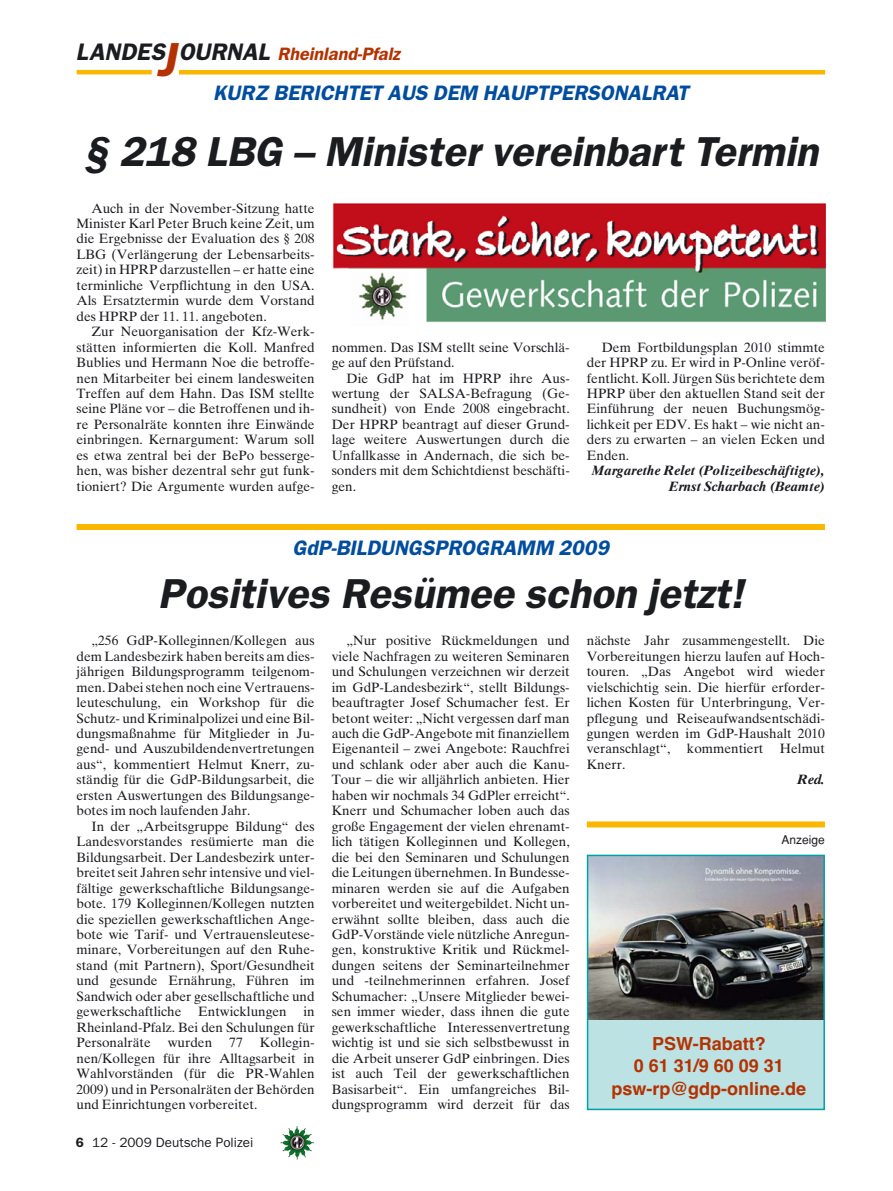
<style>
.page{position:relative;width:893px;height:1191px;background:#fff}
.page>*{position:absolute;margin:0;border:0;box-sizing:border-box;transform-origin:0 0}
.t1{font:italic 600 42px "Franklin Gothic";color:#1b1c20}
.t2{font:italic 600 21px "Franklin Gothic";color:#004d9f}
.t3{font:700 18px/22.5px "Helvetica";color:#b43200;text-align:center}
.t4{font:italic 600 18px "Franklin Gothic";color:#b43200}
.t5{font:13.5px/15.5px "Times Ten";color:#1b1c20;text-align:justify}
.t6{font:italic 700 13.5px/15.5px "Times Ten";color:#1b1c20;text-align:right}
.t7{font:13.5px "Franklin Gothic";color:#1b1c20}
.t8{font:12px "Helvetica";color:#1b1c20}
.s1{font-size:24px;color:#1b1c20}
.s2{font-size:48px}
.s3{font-weight:600}
</style>
<div class="page">
<img style="left:282px;top:1127px;width:32px;height:32px">
<hr style="left:77px;top:70px;width:75px;height:4px;background:#f9b700">
<hr style="left:179px;top:70px;width:646px;height:4px;background:#f9b700">
<img style="left:333px;top:203px;width:492px;height:120px">
<div style="left:588px;top:856px;width:235px;height:252px;background:#bce2e4"></div>
<img style="left:590px;top:857px;width:232px;height:162px">
<div style="left:587px;top:854px;width:238px;height:256px;border:2px solid #00a0a7"></div>
<div style="left:587px;top:821px;width:238px;height:6px;background:#f9b700"></div>
<div style="left:77px;top:524px;width:748px;height:6px;background:#f9b700"></div>
<h3 class="t4" style="left:76px;top:48px;width:329px"><span class="s1">LANDES</span><span class="s2">J</span><span class="s1">OURNAL</span> Rheinland-Pfalz</h3>
<h2 class="t2" style="left:213px;top:86px;width:480px">KURZ BERICHTET AUS DEM HAUPTPERSONALRAT</h2>
<h1 class="t1" style="left:83px;top:137px;width:743px">§ 218 LBG – Minister vereinbart Termin</h1>
<p class="t5" style="left:77px;top:201px;width:240px;text-indent:15px">Auch in der November-Sitzung hatte Minister Karl Peter Bruch keine Zeit, um die Ergebnisse der Evaluation des § 208<br>LBG (Verlängerung der Lebensarbeits&shy;zeit) in HPRP darzustellen – er hatte eine terminliche Verpflichtung in den USA.<br>Als Ersatztermin wurde dem Vorstand des HPRP der 11. 11. angeboten.</p>
<p class="t5" style="left:77px;top:325px;width:240px;text-indent:15px">Zur Neuorganisation der Kfz-Werk&shy;stätten informierten die Koll. Manfred Bublies und Hermann Noe die betroffe&shy;nen Mitarbeiter bei einem landesweiten Treffen auf dem Hahn. Das ISM stellte seine Pläne vor – die Betroffenen und ih&shy;re Personalräte konnten ihre Einwände einbringen. Kernargument: Warum soll es etwa zentral bei der BePo besserge&shy;hen, was bisher dezentral sehr gut funk&shy;tioniert? Die Argumente wurden aufge-</p>
<p class="t5" style="left:332px;top:341px;width:240px">nommen. Das ISM stellt seine Vorschlä&shy;ge auf den Prüfstand.</p>
<p class="t5" style="left:332px;top:371px;width:240px;text-indent:15px">Die GdP hat im HPRP ihre Aus - wertung der SALSA-Befragung (Ge&shy;sundheit) von Ende 2008 eingebracht.<br>Der HPRP beantragt auf dieser Grund - lage weitere Auswertungen durch die Unfallkasse in Andernach, die sich be&shy;sonders mit dem Schichtdienst beschäfti&shy;gen.</p>
<p class="t5" style="left:587px;top:341px;width:240px;text-indent:15px">Dem Fortbildungsplan 2010 stimmte der HPRP zu. Er wird in P-Online veröf&shy;fentlicht. Koll. Jürgen Süs berichtete dem HPRP über den aktuellen Stand seit der Einführung der neuen Buchungsmög&shy;lichkeit per EDV. Es hakt – wie nicht an&shy;ders zu erwarten – an vielen Ecken und Enden.</p>
<p class="t6" style="left:591px;top:464px;width:235px">Margarethe Relet (Polizeibeschäftigte),<br>Ernst Scharbach (Beamte)</p>
<h2 class="t2" style="left:292px;top:540px;width:322px">GdP-BILDUNGSPROGRAMM 2009</h2>
<h1 class="t1" style="left:158px;top:579px;width:594px">Positives Resümee schon jetzt!</h1>
<p class="t5" style="left:77px;top:634px;width:240px;text-indent:15px">„256 GdP-Kolleginnen/Kollegen aus dem Landesbezirk haben bereits am dies&shy;jährigen Bildungsprogramm teilgenom&shy;men. Dabei stehen noch eine Vertrauens&shy;leuteschulung, ein Workshop für die Schutz- und Kriminalpolizei und eine Bil&shy;dungsmaßnahme für Mitglieder in Ju&shy;gend- und Auszubildendenvertretungen aus“, kommentiert Helmut Knerr, zu&shy;ständig für die GdP-Bildungsarbeit, die ersten Auswertungen des Bildungsange&shy;botes im noch laufenden Jahr.</p>
<p class="t5" style="left:77px;top:819px;width:240px;text-indent:15px">In der „Arbeitsgruppe Bildung“ des Landesvorstandes resümierte man die Bildungsarbeit. Der Landesbezirk unter&shy;breitet seit Jahren sehr intensive und viel&shy;fältige gewerkschaftliche Bildungsange&shy;bote. 179 Kolleginnen/Kollegen nutzten die speziellen gewerkschaftlichen Ange&shy;bote wie Tarif- und Vertrauensleutese&shy;minare, Vorbereitungen auf den Ruhe&shy;stand (mit Partnern), Sport/Gesundheit und gesunde Ernährung, Führen im Sandwich oder aber gesellschaftliche und gewerkschaftliche Entwicklungen in Rheinland-Pfalz. Bei den Schulungen für Personalräte</p>
<p class="t5" style="left:77px;top:1036px;width:240px;text-indent:183px">Kollegin&shy;nen/Kollegen für ihre Alltagsarbeit in Wahlvorständen (für die PR-Wahlen 2009) und in Personalräten der Behörden und Einrichtungen vorbereitet.</p>
<p class="t5" style="left:168px;top:1036px;width:46px">wurden</p>
<p class="t5" style="left:229px;top:1036px;width:15px">77</p>
<p class="t7" style="left:76px;top:1137px;width:179px"><span class="s3">6</span> 12 - 2009 Deutsche Polizei</p>
<p class="t5" style="left:332px;top:634px;width:240px;text-indent:15px">„Nur positive Rückmeldungen und viele Nachfragen zu weiteren Seminaren und Schulungen verzeichnen wir derzeit im GdP-Landesbezirk“, stellt Bildungs&shy;beauftragter Josef Schumacher fest. Er betont weiter: „Nicht vergessen darf man auch die GdP-Angebote mit finanziellem Eigenanteil – zwei Angebote: Rauchfrei und schlank oder aber auch die Kanu-Tour – die wir alljährlich anbieten. Hier haben wir nochmals 34 GdPler erreicht“.<br>Knerr und Schumacher loben auch das große Engagement der vielen ehrenamt&shy;lich tätigen Kolleginnen und Kollegen, die bei den Seminaren und Schulungen die Leitungen übernehmen. In Bundesse&shy;minaren werden sie auf die Aufgaben vorbereitet und weitergebildet. Nicht un&shy;erwähnt sollte bleiben, dass auch die GdP-Vorstände viele nützliche Anregun&shy;gen, konstruktive Kritik und Rückmel&shy;dungen seitens der Seminarteilnehmer und -teilnehmerinnen erfahren. Josef Schumacher: „Unsere Mitglieder bewei&shy;sen immer wieder, dass ihnen die gute gewerkschaftliche Interessenvertretung wichtig ist und sie sich selbstbewusst in die Arbeit unserer GdP einbringen. Dies ist auch Teil der gewerkschaftlichen Basisarbeit“. Ein umfangreiches Bil&shy;dungsprogramm wird derzeit für das</p>
<p class="t5" style="left:587px;top:634px;width:240px">nächste Jahr zusammengestellt. Die Vorbereitungen hierzu laufen auf Hoch&shy;touren. „Das Angebot wird wieder vielschichtig sein. Die hierfür erforder - lichen Kosten für Unterbringung, Ver&shy;pflegung und Reiseaufwandsentschädi&shy;gungen werden im GdP-Haushalt 2010 veranschlagt“, kommentiert Helmut Knerr.</p>
<p class="t6" style="left:797px;top:773px;width:29px">Red.</p>
<p class="t8" style="left:782px;top:835px;width:45px">Anzeige</p>
<h3 class="t3" style="left:612px;top:1034px;width:196px">PSW-Rabatt?<br>0 61 31/9 60 09 31 psw-rp@gdp-online.de</h3>
</div>
